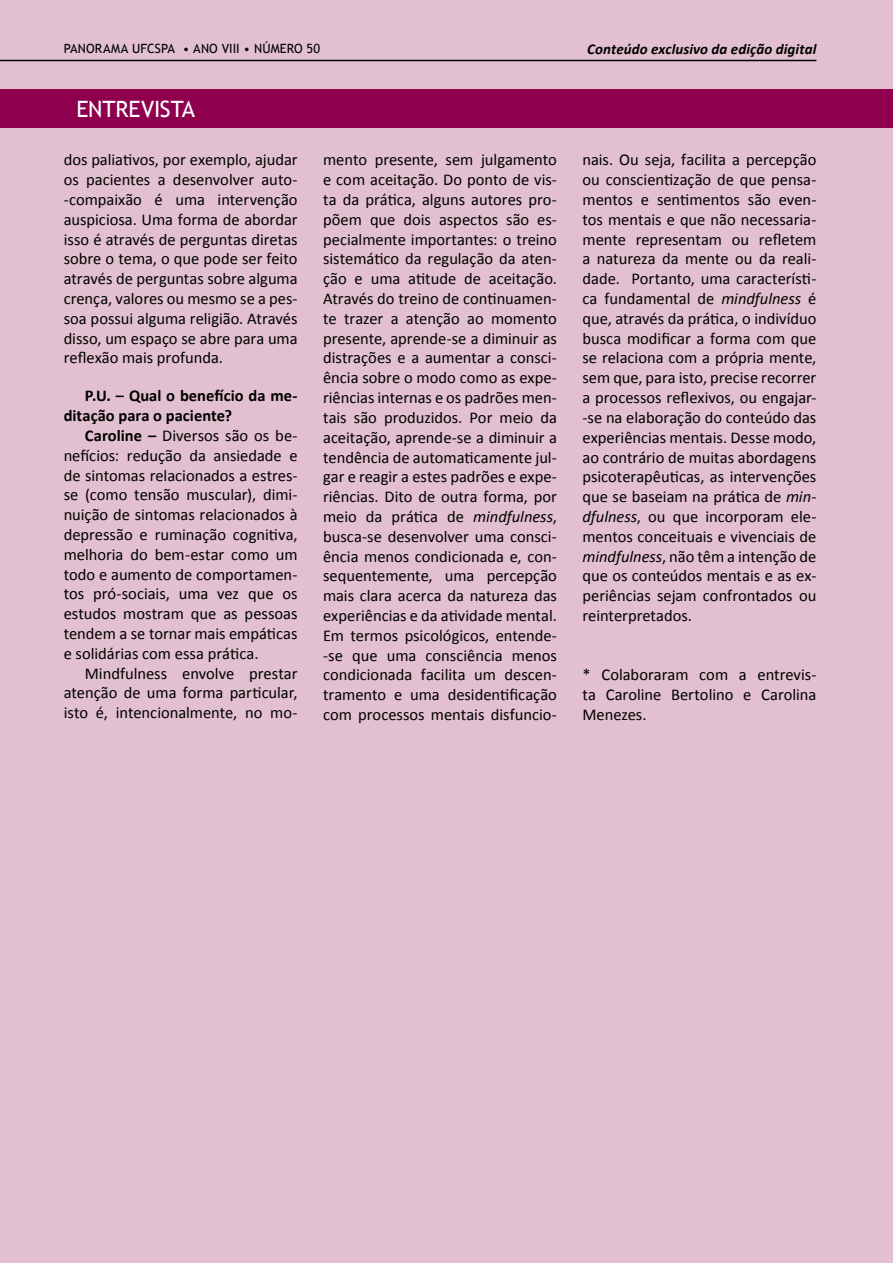
<style>
.page{position:relative;width:893px;height:1263px;background:#e2c0cf}
.page>*{position:absolute;margin:0;border:0;box-sizing:border-box;transform-origin:0 0}
.t1{font:22.5px "Trebuchet MS";letter-spacing:-.005em;color:#fff}
.t2{font:16.5px/19.8px "Calibri";color:#000;text-align:justify}
.t3{font:700 16.5px/19.8px "Calibri";color:#000}
.t4{font:italic 700 15px "Calibri";letter-spacing:.005em;color:#000}
.t5{font:12.75px "Trebuchet MS";letter-spacing:.01em;color:#000}
.s1{font-weight:700}
.s2{font-style:italic}
</style>
<div class="page">
<hr style="left:0;top:60px;width:816px;height:1px;background:#000">
<div style="left:0;top:89px;width:893px;height:39px;background:#8e004d"></div>
<p class="t5" style="left:64px;top:41px;width:258px">PANORAMA UFCSPA • ANO VIII • NÚMERO 50</p>
<p class="t4" style="left:587px;top:39px;width:231px">Conteúdo exclusivo da edição digital</p>
<h1 class="t1" style="left:77px;top:96px;width:120px">ENTREVISTA</h1>
<p class="t2" style="left:64px;top:150px;width:235px">dos paliativos, por exemplo, ajudar os pacientes a desenvolver auto--compaixão é uma intervenção auspiciosa. Uma forma de abordar isso é através de perguntas diretas sobre o tema, o que pode ser feito através de perguntas sobre alguma crença, valores ou mesmo se a pes&shy;soa possui alguma religião. Através disso, um espaço se abre para uma reflexão mais profunda.</p>
<p class="t3" style="left:64px;top:386px;width:235px;text-indent:21px">P.U. – Qual o benefício da me&shy;ditação para o paciente?</p>
<p class="t2" style="left:64px;top:426px;width:235px;text-indent:21px"><span class="s1">Caroline –</span> Diversos são os be&shy;nefícios: redução da ansiedade e de sintomas relacionados a estres&shy;se (como tensão muscular), dimi&shy;nuição de sintomas relacionados à depressão e ruminação cognitiva, melhoria do bem-estar como um todo e aumento de comportamen&shy;tos pró-sociais, uma vez que os estudos mostram que as pessoas tendem a se tornar mais empáticas e solidárias com essa prática.</p>
<p class="t2" style="left:64px;top:663px;width:235px;text-indent:21px">Mindfulness envolve prestar atenção de uma forma particular, isto é, intencionalmente, no mo-</p>
<p class="t2" style="left:323px;top:150px;width:235px">mento presente, sem julgamento e com aceitação. Do ponto de vis&shy;ta da prática, alguns autores pro&shy;põem que dois aspectos são es&shy;pecialmente importantes: o treino sistemático da regulação da aten&shy;ção e uma atitude de aceitação.<br>Através do treino de continuamen&shy;te trazer a atenção ao momento presente, aprende-se a diminuir as distrações e a aumentar a consci&shy;ência sobre o modo como as expe&shy;riências internas e os padrões men&shy;tais são produzidos. Por meio da aceitação, aprende-se a diminuir a tendência de automaticamente jul&shy;gar e reagir a estes padrões e expe&shy;riências. Dito de outra forma, por meio da prática de <span class="s2">mindfulness</span>, busca-se desenvolver uma consci&shy;ência menos condicionada e, con&shy;sequentemente, uma percepção mais clara acerca da natureza das experiências e da atividade mental.<br>Em termos psicológicos, entende--se que uma consciência menos condicionada facilita um descen&shy;tramento e uma desidentificação com processos mentais disfuncio-</p>
<p class="t2" style="left:582px;top:150px;width:235px">nais. Ou seja, facilita a percepção ou conscientização de que pensa&shy;mentos e sentimentos são even&shy;tos mentais e que não necessaria&shy;mente representam ou refletem a natureza da mente ou da reali&shy;dade. Portanto, uma característi&shy;ca fundamental de <span class="s2">mindfulness</span> é que, através da prática, o indivíduo busca modificar a forma com que se relaciona com a própria mente, sem que, para isto, precise recorrer a processos reflexivos, ou engajar--se na elaboração do conteúdo das experiências mentais. Desse modo, ao contrário de muitas abordagens psicoterapêuticas, as intervenções que se baseiam na prática de <span class="s2">min&shy;dfulness</span>, ou que incorporam ele&shy;mentos conceituais e vivenciais de <span class="s2">mindfulness</span>, não têm a intenção de que os conteúdos mentais e as ex&shy;periências sejam confrontados ou reinterpretados.</p>
<p class="t2" style="left:582px;top:665px;width:235px">* Colaboraram com a entrevis&shy;ta Caroline Bertolino e Carolina Menezes.</p>
</div>
